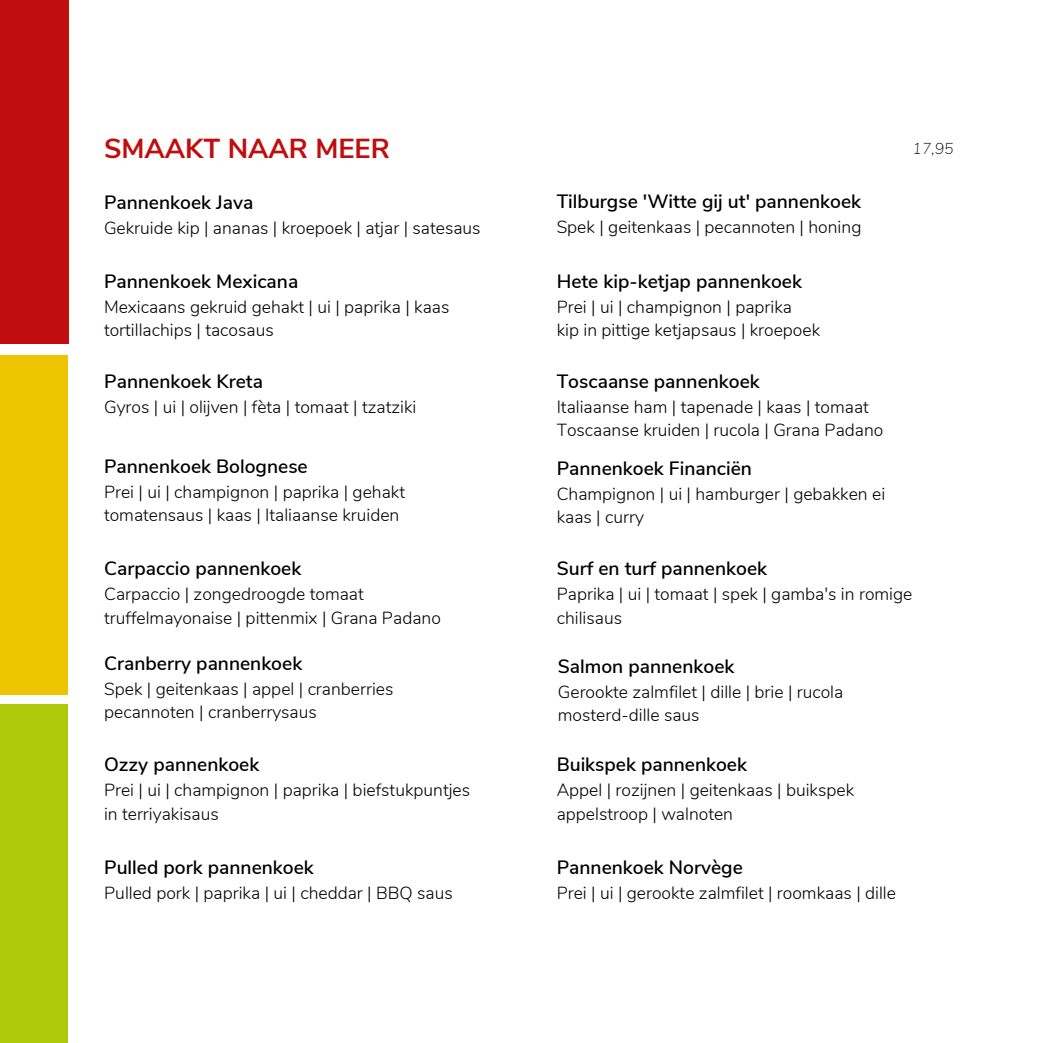
<style>
.page{position:relative;width:1042px;height:1043px;background:#fff}
.page>*{position:absolute;margin:0;border:0;box-sizing:border-box;transform-origin:0 0}
.t1{font:700 27.47px "Nunito Sans";color:#c00d0d}
.t2{font:600 19.25px "Nunito Sans";color:#000}
.t3{font:300 17.5px/23.6px "Nunito";color:#000}
.t4{font:italic 200 15.75px "Nunito Sans";color:#000}
</style>
<div class="page">
<div style="left:0;top:0;width:69px;height:343px;background:#c00d0d"></div>
<div style="left:0;top:355px;width:68px;height:339px;background:#ecc500"></div>
<div style="left:0;top:704px;width:68px;height:337px;background:#afca0b"></div>
<h1 class="t1" style="left:104px;top:130px;width:287px">SMAAKT NAAR MEER</h1>
<p class="t2" style="left:104px;top:189px;width:151px">Pannenkoek Java</p>
<p class="t3" style="left:104px;top:216px;width:378px">Gekruide kip | ananas | kroepoek | atjar | satesaus</p>
<p class="t2" style="left:104px;top:268px;width:196px">Pannenkoek Mexicana</p>
<p class="t3" style="left:104px;top:295px;width:347px">Mexicaans gekruid gehakt | ui | paprika | kaas tortillachips | tacosaus</p>
<p class="t2" style="left:104px;top:368px;width:160px">Pannenkoek Kreta</p>
<p class="t3" style="left:104px;top:395px;width:314px">Gyros | ui | olijven | fèta | tomaat | tzatziki</p>
<p class="t2" style="left:104px;top:453px;width:205px">Pannenkoek Bolognese</p>
<p class="t3" style="left:104px;top:480px;width:302px">Prei | ui | champignon | paprika | gehakt tomatensaus | kaas | Italiaanse kruiden</p>
<p class="t2" style="left:104px;top:555px;width:199px">Carpaccio pannenkoek</p>
<p class="t3" style="left:104px;top:582px;width:338px">Carpaccio | zongedroogde tomaat truffelmayonaise | pittenmix | Grana Padano</p>
<p class="t2" style="left:104px;top:650px;width:199px">Cranberry pannenkoek</p>
<p class="t3" style="left:104px;top:677px;width:291px">Spek | geitenkaas | appel | cranberries pecannoten | cranberrysaus</p>
<p class="t2" style="left:104px;top:751px;width:157px">Ozzy pannenkoek</p>
<p class="t3" style="left:104px;top:778px;width:367px">Prei | ui | champignon | paprika | biefstukpuntjes in terriyakisaus</p>
<p class="t2" style="left:104px;top:854px;width:211px">Pulled pork pannenkoek</p>
<p class="t3" style="left:104px;top:881px;width:350px">Pulled pork | paprika | ui | cheddar | BBQ saus</p>
<p class="t2" style="left:556px;top:189px;width:306px">Tilburgse 'Witte gij ut' pannenkoek</p>
<p class="t3" style="left:556px;top:216px;width:306px">Spek | geitenkaas | pecannoten | honing</p>
<p class="t2" style="left:556px;top:268px;width:247px">Hete kip-ketjap pannenkoek</p>
<p class="t3" style="left:556px;top:295px;width:265px">Prei | ui | champignon | paprika<br>kip in pittige ketjapsaus | kroepoek</p>
<p class="t2" style="left:556px;top:368px;width:205px">Toscaanse pannenkoek</p>
<p class="t3" style="left:556px;top:395px;width:328px">Italiaanse ham | tapenade | kaas | tomaat<br>Toscaanse kruiden | rucola | Grana Padano</p>
<p class="t2" style="left:556px;top:455px;width:197px">Pannenkoek Financiën</p>
<p class="t3" style="left:556px;top:482px;width:330px">Champignon | ui | hamburger | gebakken ei kaas | curry</p>
<p class="t4" style="left:912px;top:138px;width:43px">17,95</p>
<p class="t2" style="left:556px;top:555px;width:212px">Surf en turf pannenkoek</p>
<p class="t3" style="left:556px;top:582px;width:357px">Paprika | ui | tomaat | spek | gamba's in romige chilisaus</p>
<p class="t2" style="left:557px;top:653px;width:178px">Salmon pannenkoek</p>
<p class="t3" style="left:557px;top:680px;width:287px">Gerookte zalmfilet | dille | brie | rucola mosterd-dille saus</p>
<p class="t2" style="left:556px;top:751px;width:192px">Buikspek pannenkoek</p>
<p class="t3" style="left:556px;top:778px;width:299px">Appel | rozijnen | geitenkaas | buikspek appelstroop | walnoten</p>
<p class="t2" style="left:556px;top:854px;width:188px">Pannenkoek Norvège</p>
<p class="t3" style="left:556px;top:880px;width:341px">Prei | ui | gerookte zalmfilet | roomkaas | dille</p>
</div>
